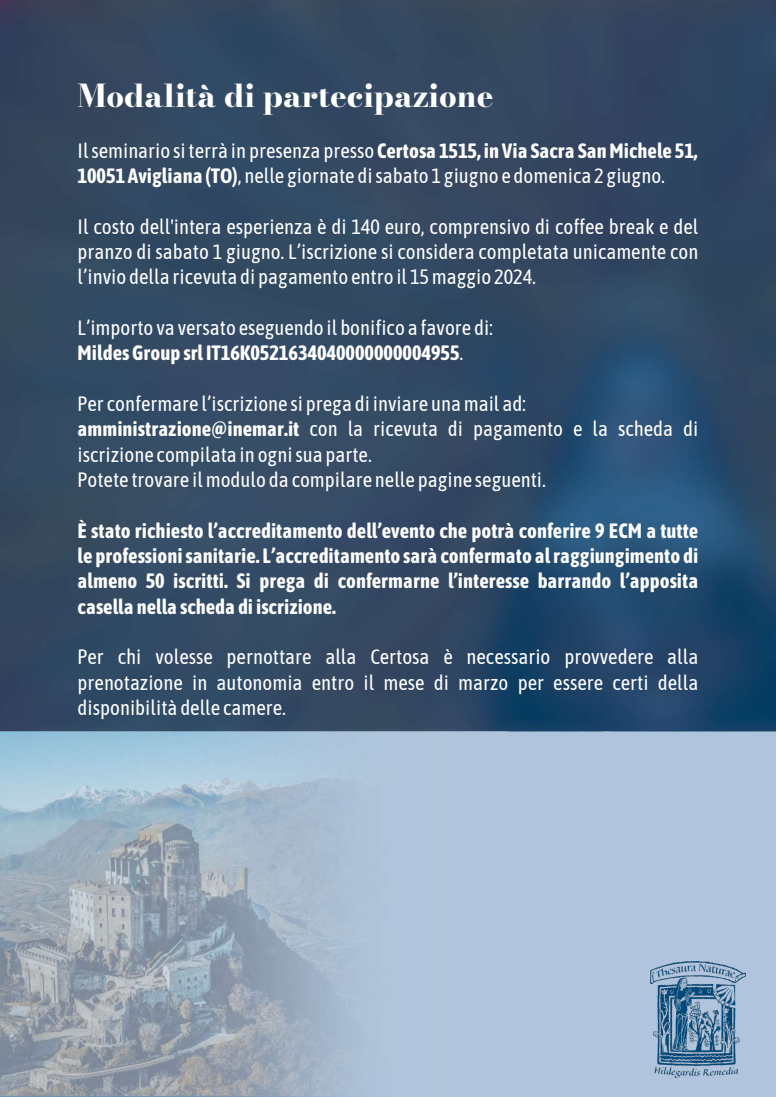
<style>
.page{position:relative;width:776px;height:1097px;background:#fff}
.page>*{position:absolute;margin:0;border:0;box-sizing:border-box;transform-origin:0 0}
.t1{font:800 31.12px "Bodoni Moda";color:#fff}
.t2{font:20.69px/25.3px "Asap Condensed";color:#fff}
.t3{font:700 20.69px/25.3px "Asap Condensed";color:#fff;text-align:justify}
.s1{font-weight:700}
</style>
<div class="page">
<img style="left:0;top:730px;width:775px;height:366px">
<img style="left:0;top:0;width:775px;height:730px">
<img style="left:650px;top:961px;width:95px;height:116px">
<h1 class="t1" style="left:78px;top:72px;width:417px">Modalità di partecipazione</h1>
<p class="t2" style="left:78px;top:138px;width:621px">Ilseminario siterrà in presenza presso <span class="s1">Certosa 1515, in Via Sacra SanMichele 51,<br>10051 Avigliana (TO)</span>, nelle giornate disabato 1 giugno e domenica 2 giugno.</p>
<p class="t2" style="left:78px;top:214px;width:622px;text-align:justify">Il costo dell'intera esperienza è di 140 euro, comprensivo di coffee break e del pranzo di sabato 1 giugno. L’iscrizione si considera completata unicamente con l’invio della ricevuta di pagamento entro il 15maggio 2024.</p>
<p class="t2" style="left:78px;top:315px;width:417px">L’importo va versato eseguendo il bonifico a favore di:<br><span class="s1">MildesGroup srl IT16K0521634040000000004955</span>.</p>
<p class="t2" style="left:78px;top:391px;width:622px">Per confermare l’iscrizione si prega di inviare unamail ad: <span class="s1">amministrazione@inemar.it</span> con la ricevuta di pagamento e la scheda di iscrizione compilata in ognisua parte.<br>Potete trovare ilmodulo da compilare nelle pagine seguenti.</p>
<p class="t3" style="left:78px;top:517px;width:622px">È stato richiesto l’accreditamento dell’evento che potrà conferire 9 ECM a tutte le professionisanitarie. L’accreditamento sarà confermato alraggiungimento di almeno 50 iscritti. Si prega di confermarne l’interesse barrando l’apposita casella nella scheda di iscrizione.</p>
<p class="t2" style="left:78px;top:644px;width:622px;text-align:justify">Per chi volesse pernottare alla Certosa è necessario provvedere alla prenotazione in autonomia entro il mese di marzo per essere certi della disponibilità delle camere.</p>
</div>
